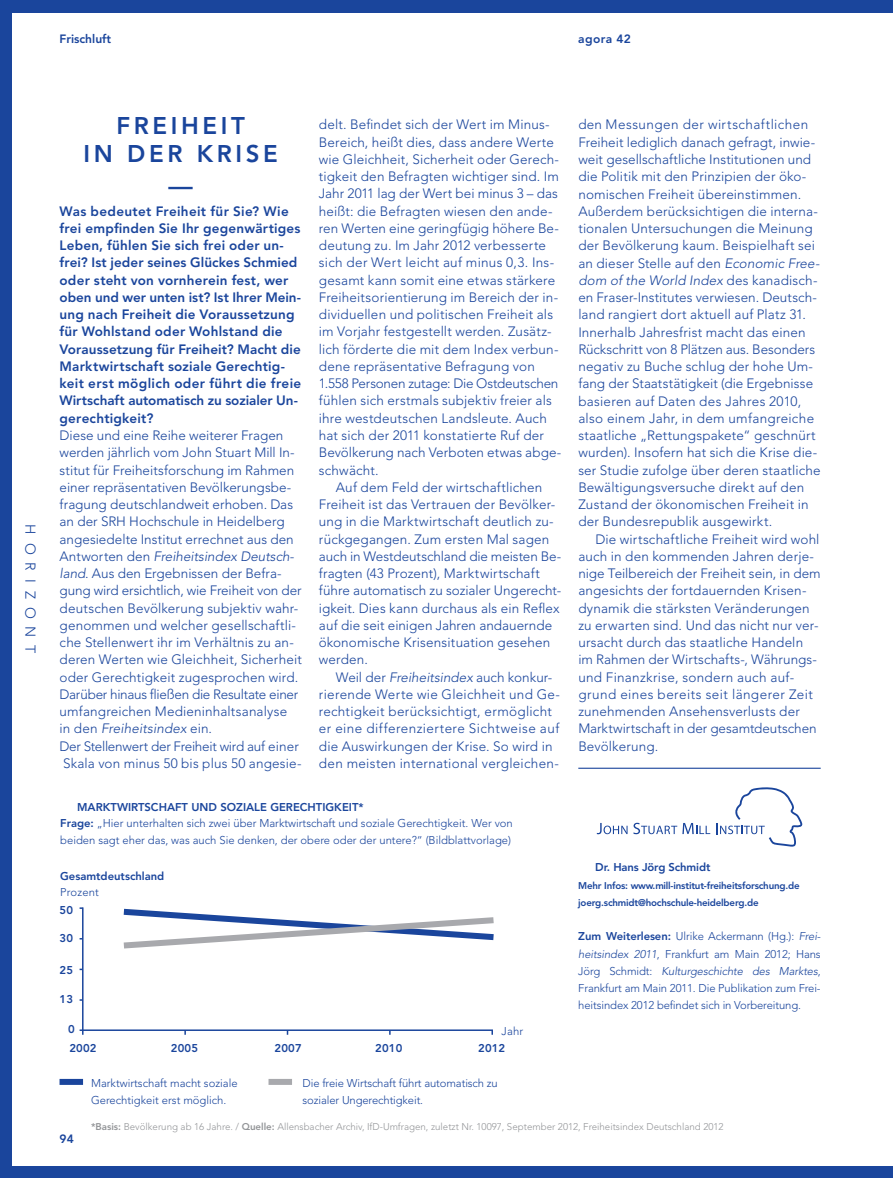
<style>
.page{position:relative;width:893px;height:1178px;background:#fff}
.page>*{position:absolute;margin:0;border:0;box-sizing:border-box;transform-origin:0 0}
.t1{font:800 24.3px "Avenir";color:#1a459c}
.t2{font:800 24px/28.8px "Avenir";letter-spacing:.15em;color:#1a459c;text-align:center}
.t3{font:300 14.25px "Avenir";letter-spacing:.56em;color:#1a459c}
.t4{font:300 13.5px/17.2px "Avenir";letter-spacing:.01em;color:#1a459c}
.t5{font:800 13.5px/17.2px "Avenir";letter-spacing:.015em;color:#1a459c}
.t6{font:800 12px "Avenir";color:#1a459c}
.t7{font:300 11.25px/17.2px "Avenir";color:#1a459c}
.t8{font:800 11.25px "Avenir";color:#1a459c}
.t9{font:300 9.75px "Avenir";color:#939598}
.t10{font:800 9.75px/17.2px "Avenir";letter-spacing:-.02em;color:#1a459c}
.s1{font-style:italic}
.s2{font-weight:800}
</style>
<div class="page">
<div style="left:0;top:0;width:892px;height:1178px;background:#1a459c"></div>
<div style="left:13px;top:13px;width:879px;height:1152px;background:#fff"></div>
<hr style="left:578px;top:768px;width:243px;height:1px;background:#1a459c">
<svg style="left:597px;top:823px;width:30px;height:11px"></svg>
<svg style="left:633px;top:823px;width:77px;height:11px"></svg>
<svg style="left:716px;top:787px;width:86px;height:59px"></svg>
<div style="left:60px;top:1079px;width:23px;height:6px;background:#1a459c"></div>
<div style="left:268px;top:1079px;width:24px;height:6px;background:#a8a9ad"></div>
<hr style="left:82px;top:907px;width:2px;height:128px;background:#1a459c">
<hr style="left:80px;top:1029px;width:413px;height:2px;background:#1a459c">
<svg style="left:123px;top:908px;width:371px;height:41px"></svg>
<p class="t6" style="left:60px;top:32px;width:53px">Frischluft</p>
<p class="t6" style="left:578px;top:32px;width:54px">agora 42</p>
<p class="t3" style="left:39px;top:524px;width:131px;rotate:90deg">HORIZONT</p>
<h2 class="t2" style="left:84px;top:111px;width:196px">FREIHEIT<br>IN DER KRISE</h2>
<h1 class="t1" style="left:169px;top:171px;width:26px">—</h1>
<p class="t5" style="left:60px;top:202px;width:243px">Was bedeutet Freiheit für Sie? Wie frei empfinden Sie Ihr gegenwärtiges Leben, fühlen Sie sich frei oder un&shy;frei? Ist jeder seines Glückes Schmied oder steht von vornherein fest, wer oben und wer unten ist? Ist Ihrer Mein&shy;ung nach Freiheit die Voraussetzung für Wohlstand oder Wohlstand die Voraussetzung für Freiheit? Macht die Marktwirtschaft soziale Gerechtig&shy;keit erst möglich oder führt die freie Wirtschaft automatisch zu sozialer Un&shy;gerechtigkeit?</p>
<p class="t4" style="left:60px;top:427px;width:244px">Diese und eine Reihe weiterer Fragen werden jährlich vom John Stuart Mill In&shy;stitut für Freiheitsforschung im Rahmen einer repräsentativen Bevölkerungsbe&shy;fragung deutschlandweit erhoben. Das an der SRH Hochschule in Heidelberg angesiedelte Institut errechnet aus den Antworten den <span class="s1">Freiheitsindex Deutsch&shy;land</span>. Aus den Ergebnissen der Befra&shy;gung wird ersichtlich, wie Freiheit von der deutschen Bevölkerung subjektiv wahr&shy;genommen und welcher gesellschaftli&shy;che Stellenwert ihr im Verhältnis zu an&shy;deren Werten wie Gleichheit, Sicherheit oder Gerechtigkeit zugesprochen wird.<br>Darüber hinaus fließen die Resultate einer umfangreichen Medieninhaltsanalyse<br>in den <span class="s1">Freiheitsindex</span> ein.<br>Der Stellenwert der Freiheit wird auf einer Skala von minus 50 bis plus 50 angesie-</p>
<p class="t4" style="left:319px;top:116px;width:244px">delt. Befindet sich der Wert im Minus-Bereich, heißt dies, dass andere Werte wie Gleichheit, Sicherheit oder Gerech&shy;tigkeit den Befragten wichtiger sind. Im Jahr 2011 lag der Wert bei minus 3 – das heißt: die Befragten wiesen den ande&shy;ren Werten eine geringfügig höhere Be&shy;deutung zu. Im Jahr 2012 verbesserte sich der Wert leicht auf minus 0,3. Ins&shy;gesamt kann somit eine etwas stärkere Freiheitsorientierung im Bereich der in&shy;dividuellen und politischen Freiheit als im Vorjahr festgestellt werden. Zusätz&shy;lich förderte die mit dem Index verbun&shy;dene repräsentative Befragung von 1.558 Personen zutage: Die Ostdeutschen fühlen sich erstmals subjektiv freier als ihre westdeutschen Landsleute. Auch hat sich der 2011 konstatierte Ruf der Bevölkerung nach Verboten etwas abge&shy;schwächt.</p>
<p class="t4" style="left:319px;top:478px;width:244px;text-indent:17px">Auf dem Feld der wirtschaftlichen Freiheit ist das Vertrauen der Bevölker&shy;ung in die Marktwirtschaft deutlich zu&shy;rückgegangen. Zum ersten Mal sagen auch in Westdeutschland die meisten Be&shy;fragten (43 Prozent), Marktwirtschaft führe automatisch zu sozialer Ungerecht&shy;igkeit. Dies kann durchaus als ein Reflex auf die seit einigen Jahren andauernde ökonomische Krisensituation gesehen werden.</p>
<p class="t4" style="left:319px;top:668px;width:243px;text-indent:17px">Weil der <span class="s1">Freiheitsindex</span> auch konkur&shy;rierende Werte wie Gleichheit und Ge&shy;rechtigkeit berücksichtigt, ermöglicht er eine differenziertere Sichtweise auf die Auswirkungen der Krise. So wird in den meisten international vergleichen-</p>
<p class="t7" style="left:60px;top:799px;width:454px;line-height:16.5px;text-indent:17px"><span class="s2">MARKTWIRTSCHAFT UND SOZIALE GERECHTIGKEIT*<br>Frage:</span> „Hier unterhalten sich zwei über Marktwirtschaft und soziale Gerechtigkeit. Wer von beiden sagt eher das, was auch Sie denken, der obere oder der untere?“ (Bildblattvorlage)</p>
<p class="t8" style="left:60px;top:869px;width:106px">Gesamtdeutschland</p>
<p class="t7" style="left:60px;top:884px;width:40px">Prozent</p>
<p class="t8" style="left:60px;top:903px;width:15px">50</p>
<p class="t8" style="left:60px;top:931px;width:15px">30</p>
<p class="t8" style="left:60px;top:964px;width:15px">25</p>
<p class="t8" style="left:60px;top:992px;width:15px">13</p>
<p class="t8" style="left:68px;top:1023px;width:8px">0</p>
<p class="t7" style="left:501px;top:1022px;width:23px">Jahr</p>
<p class="t8" style="left:69px;top:1041px;width:29px">2002</p>
<p class="t8" style="left:171px;top:1041px;width:29px">2005</p>
<p class="t8" style="left:275px;top:1041px;width:29px">2007</p>
<p class="t8" style="left:375px;top:1041px;width:29px">2010</p>
<p class="t8" style="left:478px;top:1041px;width:29px">2012</p>
<p class="t7" style="left:91px;top:1075px;width:148px;line-height:16.5px">Marktwirtschaft macht soziale<br>Gerechtigkeit erst möglich.</p>
<p class="t7" style="left:303px;top:1075px;width:197px;line-height:16.5px">Die freie Wirtschaft führt automatisch zu sozialer Ungerechtigkeit.</p>
<p class="t4" style="left:578px;top:116px;width:244px">den Messungen der wirtschaftlichen Freiheit lediglich danach gefragt, inwie&shy;weit gesellschaftliche Institutionen und die Politik mit den Prinzipien der öko&shy;nomischen Freiheit übereinstimmen.<br>Außerdem berücksichtigen die interna&shy;tionalen Untersuchungen die Meinung der Bevölkerung kaum. Beispielhaft sei an dieser Stelle auf den <span class="s1">Economic Free&shy;dom of the World Index</span> des kanadisch&shy;en Fraser-Institutes verwiesen. Deutsch&shy;land rangiert dort aktuell auf Platz 31.<br>Innerhalb Jahresfrist macht das einen Rückschritt von 8 Plätzen aus. Besonders negativ zu Buche schlug der hohe Um&shy;fang der Staatstätigkeit (die Ergebnisse basieren auf Daten des Jahres 2010, also einem Jahr, in dem umfangreiche staatliche „Rettungspakete“ geschnürt wurden). Insofern hat sich die Krise die&shy;ser Studie zufolge über deren staatliche Bewältigungsversuche direkt auf den Zustand der ökonomischen Freiheit in der Bundesrepublik ausgewirkt.</p>
<p class="t4" style="left:578px;top:530px;width:244px;text-indent:17px">Die wirtschaftliche Freiheit wird wohl auch in den kommenden Jahren derje&shy;nige Teilbereich der Freiheit sein, in dem angesichts der fortdauernden Krisen&shy;dynamik die stärksten Veränderungen zu erwarten sind. Und das nicht nur ver&shy;ursacht durch das staatliche Handeln im Rahmen der Wirtschafts-, Währungs&shy;und Finanzkrise, sondern auch auf&shy;grund eines bereits seit längerer Zeit zunehmenden Ansehensverlusts der Marktwirtschaft in der gesamtdeutschen Bevölkerung.</p>
<p class="t8" style="left:595px;top:861px;width:117px">Dr. Hans Jörg Schmidt</p>
<p class="t10" style="left:578px;top:876px;width:223px">Mehr Infos: www.mill-institut-freiheitsforschung.de joerg.schmidt@hochschule-heidelberg.de</p>
<p class="t7" style="left:578px;top:928px;width:244px;text-align:justify"><span class="s2">Zum Weiterlesen:</span> Ulrike Ackermann (Hg.): <span class="s1">Frei&shy;heitsindex 2011</span>, Frankfurt am Main 2012; Hans Jörg Schmidt: <span class="s1">Kulturgeschichte des Marktes</span>, Frankfurt am Main 2011. Die Publikation zum Frei&shy;heitsindex 2012 befindet sich in Vorbereitung.</p>
<p class="t6" style="left:59px;top:1132px;width:16px">94</p>
<p class="t9" style="left:91px;top:1121px;width:634px"><span class="s2">*Basis:</span> Bevölkerung ab 16 Jahre. / <span class="s2">Quelle:</span> Allensbacher Archiv, IfD-Umfragen, zuletzt Nr. 10097, September 2012, Freiheitsindex Deutschland 2012</p>
</div>
